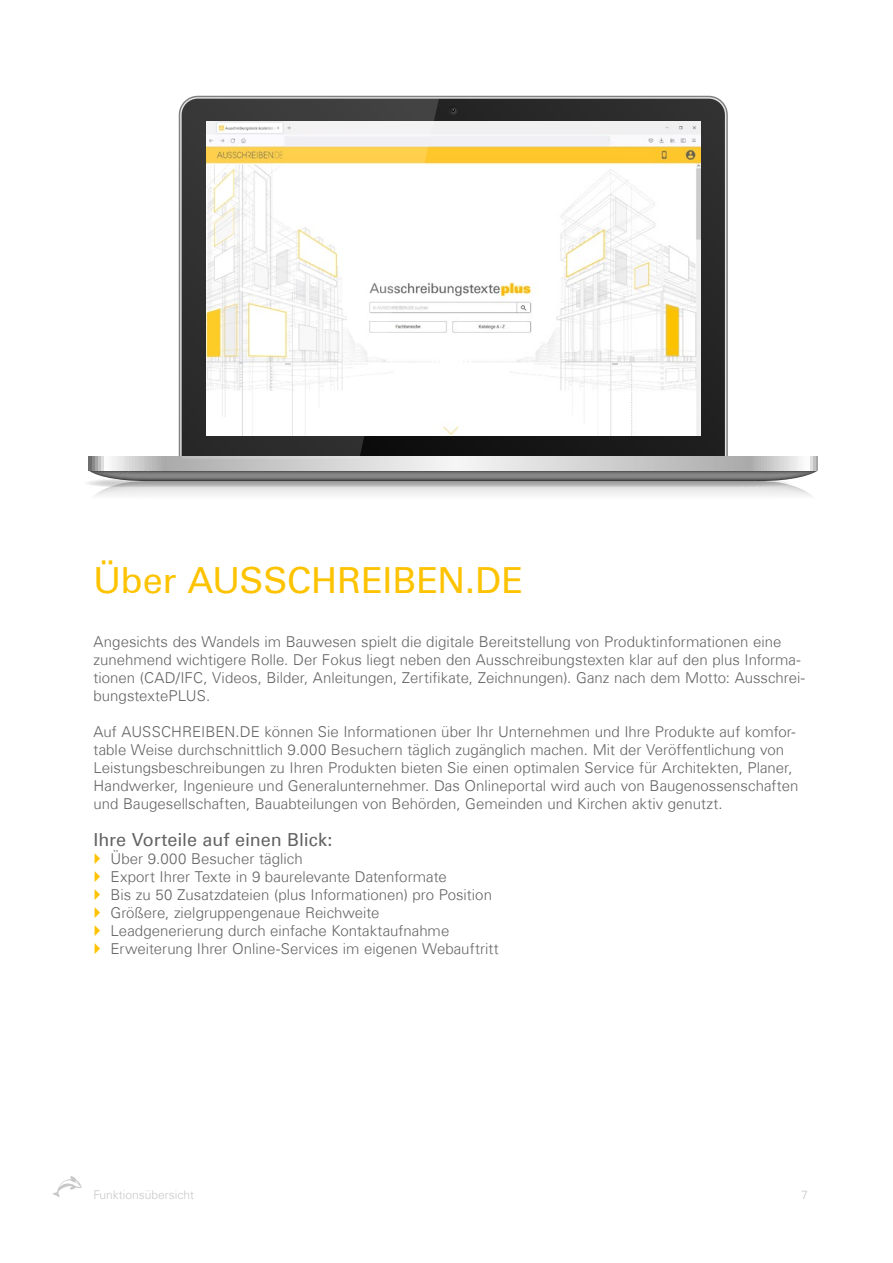
<style>
.page{position:relative;width:893px;height:1263px;background:#fff}
.page>*{position:absolute;margin:0;border:0;box-sizing:border-box;transform-origin:0 0}
.t1{font:36px "Univers Com 55 Roman";letter-spacing:-.005em;color:#fdc300}
.t2{font:18px "Univers Com 55 Roman";letter-spacing:-.005em;color:#646363}
.t3{font:300 15px/18px "Univers Com 45";color:#646363}
.t4{font:300 12px "Univers Com 45";color:#c8c8c8}
</style>
<div class="page">
<svg style="left:52px;top:1176px;width:30px;height:21px"></svg>
<svg style="left:439px;top:99px;width:286px;height:357px;background:#272727"></svg>
<svg style="left:87px;top:470px;width:731px;height:26px"></svg>
<svg style="left:89px;top:456px;width:729px;height:14px;background:#cfcfcf"></svg>
<svg style="left:449px;top:106px;width:9px;height:9px"></svg>
<img style="left:439px;top:122px;width:261px;height:314px">
<svg style="left:182px;top:99px;width:257px;height:360px"></svg>
<div style="left:286px;top:137px;width:322px;height:8px;background:#f0f0f4"></div>
<h1 class="t1" style="left:94px;top:558px;width:431px">Über AUSSCHREIBEN.DE</h1>
<p class="t3" style="left:94px;top:632px;width:713px">Angesichts des Wandels im Bauwesen spielt die digitale Bereitstellung von Produktinformationen eine zunehmend wichtigere Rolle. Der Fokus liegt neben den Ausschreibungstexten klar auf den plus Informa&shy;tionen (CAD/IFC, Videos, Bilder, Anleitungen, Zertifikate, Zeichnungen). Ganz nach dem Motto: Ausschrei&shy;bungstextePLUS.</p>
<p class="t3" style="left:94px;top:722px;width:706px">Auf AUSSCHREIBEN.DE können Sie Informationen über Ihr Unternehmen und Ihre Produkte auf komfor&shy;table Weise durchschnittlich 9.000 Besuchern täglich zugänglich machen. Mit der Veröffentlichung von Leistungsbeschreibungen zu Ihren Produkten bieten Sie einen optimalen Service für Architekten, Planer, Handwerker, Ingenieure und Generalunternehmer. Das Onlineportal wird auch von Baugenossenschaften und Baugesellschaften, Bauabteilungen von Behörden, Gemeinden und Kirchen aktiv genutzt.</p>
<p class="t2" style="left:94px;top:829px;width:240px">Ihre Vorteile auf einen Blick:</p>
<p class="t3" style="left:111px;top:850px;width:390px">Über 9.000 Besucher täglich<br>Export Ihrer Texte in 9 baurelevante Datenformate<br>Bis zu 50 Zusatzdateien (plus Informationen) pro Position Größere, zielgruppengenaue Reichweite<br>Leadgenerierung durch einfache Kontaktaufnahme Erweiterung Ihrer Online-Services im eigenen Webauftritt</p>
<p class="t4" style="left:94px;top:1188px;width:102px">Funktionsübersicht</p>
<p class="t4" style="left:801px;top:1188px;width:8px">7</p>
</div>
